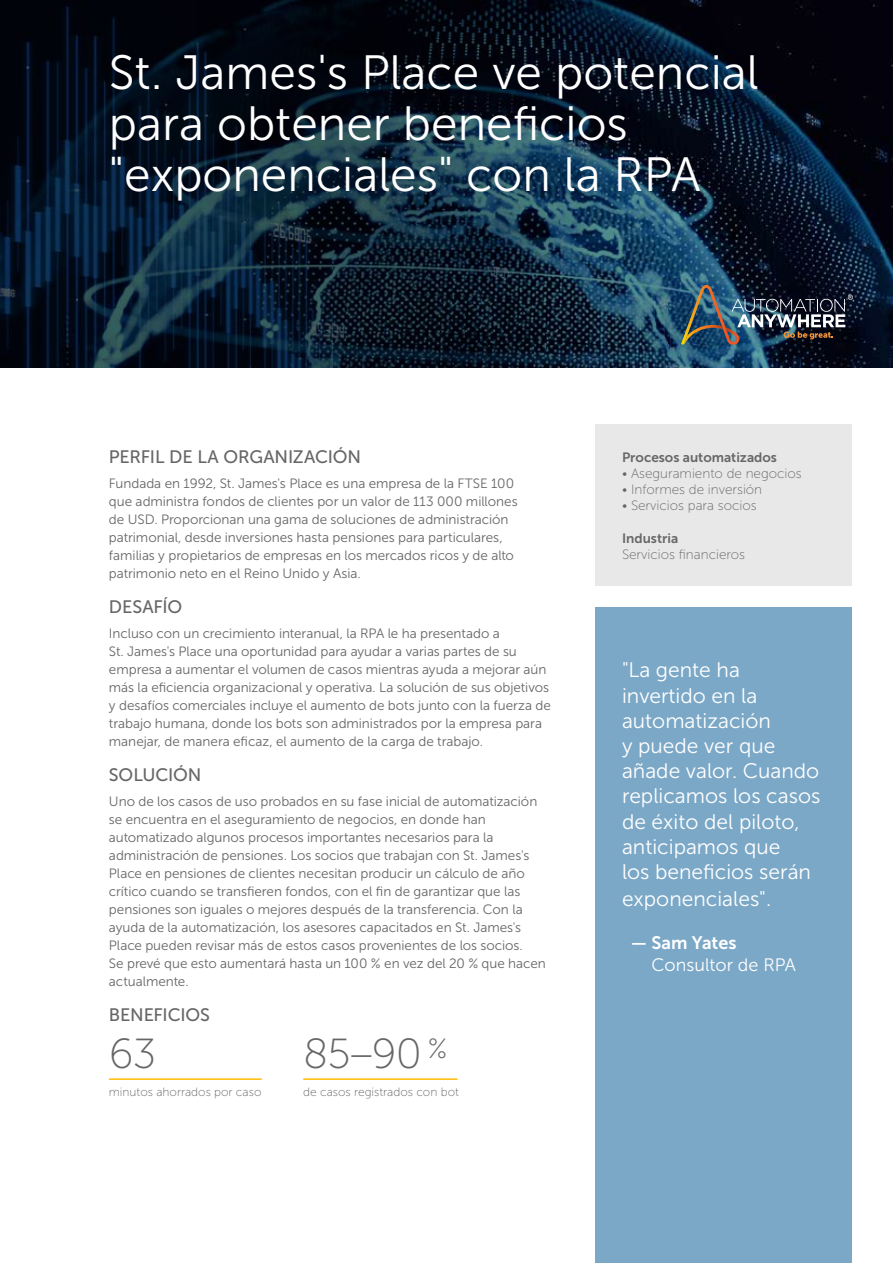
<style>
.page{position:relative;width:893px;height:1263px;background:#fff}
.page>*{position:absolute;margin:0;border:0;box-sizing:border-box;transform-origin:0 0}
.t1{font:48px/51px "Museo Sans 300";color:#fff}
.t2{font:42px "Museo Sans 100";color:#666}
.t3{font:21px/25.3px "Museo Sans 300";color:#fff}
.t4{font:18px "Museo Sans 500";letter-spacing:-.005em;color:#666}
.t5{font:18px "Museo Sans 300";color:#fff}
.t6{font:18px "Museo Sans 700";color:#fff}
.t7{font:13.5px/18px "Museo Sans 300";color:#666}
.t8{font:13.5px "Museo Sans 100";color:#666}
.t9{font:13.5px "Museo Sans 700";color:#666}
.t10{font:12px "Museo Sans 100";color:#666}
</style>
<div class="page">
<svg style="left:0;top:0;width:893px;height:367px;background:#0a1b2b"></svg>
<div style="left:595px;top:424px;width:256px;height:162px;background:#e8e8e8"></div>
<hr style="left:303px;top:1078px;width:154px;height:2px;background:#ffbc03">
<hr style="left:109px;top:1078px;width:153px;height:2px;background:#ffbc03">
<div style="left:595px;top:608px;width:256px;height:655px;background:#7ba8c7"></div>
<img style="left:681px;top:285px;width:172px;height:59px">
<img style="left:684px;top:325px;width:39px;height:19px">
<img style="left:725px;top:327px;width:14px;height:12px">
<h1 class="t1" style="left:109px;top:47px;width:651px">St. James's Place ve potencial para obtener beneficios "exponenciales" con la RPA</h1>
<h3 class="t4" style="left:109px;top:447px;width:254px">PERFIL DE LA ORGANIZACIÓN</h3>
<p class="t7" style="left:109px;top:475px;width:410px">Fundada en 1992, St. James's Place es una empresa de la FTSE 100 que administra fondos de clientes por un valor de 113 000 millones de USD. Proporcionan una gama de soluciones de administración patrimonial, desde inversiones hasta pensiones para particulares, familias y propietarios de empresas en los mercados ricos y de alto patrimonio neto en el Reino Unido y Asia.</p>
<h3 class="t4" style="left:109px;top:597px;width:75px">DESAFÍO</h3>
<p class="t7" style="left:109px;top:624px;width:443px">Incluso con un crecimiento interanual, la RPA le ha presentado a<br>St. James's Place una oportunidad para ayudar a varias partes de su empresa a aumentar el volumen de casos mientras ayuda a mejorar aún más la eficiencia organizacional y operativa. La solución de sus objetivos y desafíos comerciales incluye el aumento de bots junto con la fuerza de trabajo humana, donde los bots son administrados por la empresa para manejar, de manera eficaz, el aumento de la carga de trabajo.</p>
<h3 class="t4" style="left:109px;top:765px;width:94px">SOLUCIÓN</h3>
<p class="t7" style="left:109px;top:792px;width:438px">Uno de los casos de uso probados en su fase inicial de automatización se encuentra en el aseguramiento de negocios, en donde han automatizado algunos procesos importantes necesarios para la administración de pensiones. Los socios que trabajan con St. James's Place en pensiones de clientes necesitan producir un cálculo de año crítico cuando se transfieren fondos, con el fin de garantizar que las pensiones son iguales o mejores después de la transferencia. Con la ayuda de la automatización, los asesores capacitados en St. James's Place pueden revisar más de estos casos provenientes de los socios.<br>Se prevé que esto aumentará hasta un 100 % en vez del 20 % que hacen actualmente.</p>
<h3 class="t4" style="left:109px;top:1005px;width:103px">BENEFICIOS</h3>
<h2 class="t2" style="left:109px;top:1031px;width:49px">63</h2>
<p class="t10" style="left:109px;top:1085px;width:154px">minutos ahorrados por caso</p>
<h2 class="t2" style="left:303px;top:1031px;width:146px">85–90 <sup>%</sup></h2>
<p class="t10" style="left:303px;top:1085px;width:157px">de casos registrados con bot</p>
<p class="t9" style="left:622px;top:449px;width:157px">Procesos automatizados</p>
<p class="t8" style="left:622px;top:466px;width:181px">• Aseguramiento de negocios</p>
<p class="t8" style="left:622px;top:482px;width:142px">• Informes de inversión</p>
<p class="t8" style="left:622px;top:498px;width:136px">• Servicios para socios</p>
<p class="t9" style="left:622px;top:531px;width:58px">Industria</p>
<p class="t8" style="left:622px;top:547px;width:125px">Servicios financieros</p>
<h3 class="t3" style="left:622px;top:658px;width:200px">"La gente ha invertido en la automatización<br>y puede ver que añade valor. Cuando replicamos los casos de éxito del piloto, anticipamos que<br>los beneficios serán exponenciales".</h3>
<h3 class="t6" style="left:631px;top:932px;width:107px">— Sam Yates</h3>
<h3 class="t5" style="left:651px;top:955px;width:146px">Consultor de RPA</h3>
</div>
